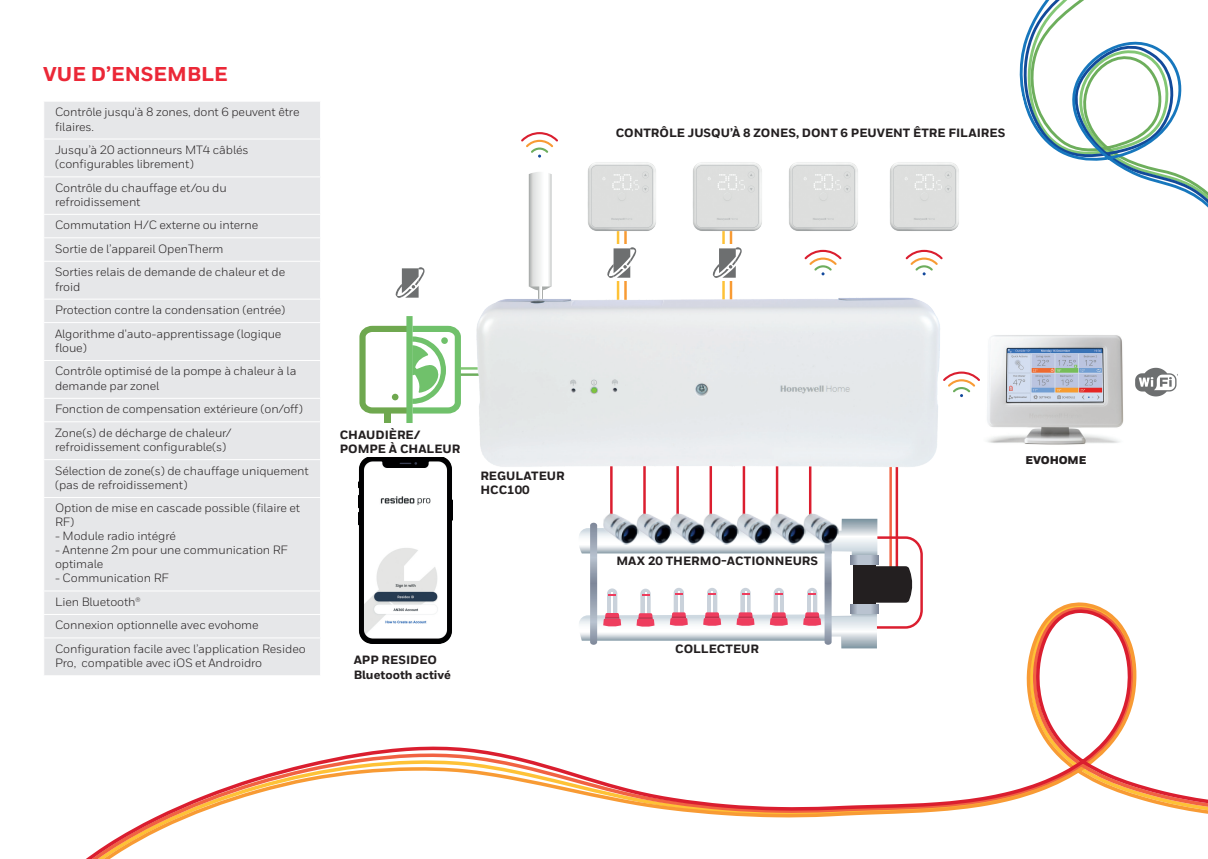
<style>
.page{position:relative;width:1208px;height:859px;background:#fff}
.page>*{position:absolute;margin:0;border:0;box-sizing:border-box;transform-origin:0 0}
.t1{font:800 20px "Honeywell Sans";color:#eb2837}
.t2{font:12px/14.4px "Honeywell Sans";letter-spacing:-.01em;color:#231f20}
.t3{font:800 12px/14.4px "Honeywell Sans";color:#231f20}
.t4{font:900 11.2px/13.4px "Honeywell Sans";letter-spacing:-.01em;color:#231f20}
.t5{font:900 11.2px "Honeywell Sans";letter-spacing:.01em;color:#231f20}
.t6{font:8.7px "Honeywell Sans";letter-spacing:-.01em;color:#231f20}
</style>
<div class="page">
<img style="left:957px;top:335px;width:202px;height:110px">
<hr style="left:889px;top:421px;width:3px;height:161px;background:#f16242">
<hr style="left:895px;top:429px;width:3px;height:162px;background:#db1e2f">
<hr style="left:610px;top:417px;width:2px;height:101px;background:#db1e2f">
<hr style="left:643px;top:417px;width:3px;height:101px;background:#db1e2f">
<hr style="left:676px;top:417px;width:3px;height:101px;background:#db1e2f">
<hr style="left:709px;top:417px;width:3px;height:101px;background:#db1e2f">
<hr style="left:742px;top:417px;width:3px;height:101px;background:#db1e2f">
<hr style="left:776px;top:417px;width:2px;height:101px;background:#db1e2f">
<hr style="left:809px;top:417px;width:2px;height:101px;background:#db1e2f">
<svg style="left:804px;top:256px;width:37px;height:8px"></svg>
<svg style="left:948px;top:372px;width:32px;height:25px"></svg>
<svg style="left:521px;top:132px;width:37px;height:26px"></svg>
<svg style="left:1135px;top:368px;width:42px;height:28px"></svg>
<svg style="left:579px;top:519px;width:344px;height:83px"></svg>
<svg style="left:905px;top:256px;width:37px;height:19px"></svg>
<svg style="left:713px;top:256px;width:27px;height:22px"></svg>
<svg style="left:607px;top:256px;width:28px;height:22px"></svg>
<svg style="left:529px;top:172px;width:22px;height:118px"></svg>
<svg style="left:395px;top:267px;width:29px;height:31px"></svg>
<img style="left:806px;top:513px;width:34px;height:33px">
<img style="left:773px;top:513px;width:33px;height:33px">
<img style="left:740px;top:513px;width:33px;height:33px">
<img style="left:706px;top:513px;width:34px;height:33px">
<img style="left:673px;top:513px;width:33px;height:33px">
<img style="left:640px;top:513px;width:33px;height:33px">
<img style="left:602px;top:513px;width:38px;height:33px">
<div style="left:406px;top:316px;width:6px;height:107px;background:#70c16b"></div>
<div style="left:384px;top:411px;width:6px;height:12px;background:#6fa84f"></div>
<svg style="left:359px;top:323px;width:105px;height:94px"></svg>
<div style="left:441px;top:337px;width:7px;height:7px;background:#70c16b;border-radius:50%"></div>
<svg style="left:86px;top:607px;width:1122px;height:252px"></svg>
<svg style="left:1019px;top:0;width:189px;height:208px"></svg>
<img style="left:468px;top:290px;width:480px;height:185px">
<div style="left:350px;top:457px;width:111px;height:198px;background:#fff"></div>
<img style="left:359px;top:457px;width:93px;height:187px">
<img style="left:587px;top:162px;width:69px;height:94px">
<img style="left:693px;top:162px;width:69px;height:94px">
<img style="left:890px;top:162px;width:69px;height:94px">
<img style="left:789px;top:162px;width:69px;height:94px">
<div style="left:44px;top:102px;width:276px;height:573px;background:#e6e7e9"></div>
<hr style="left:43px;top:138px;width:278px;height:1px;background:#fff">
<hr style="left:43px;top:176px;width:278px;height:1px;background:#fff">
<hr style="left:43px;top:214px;width:278px;height:1px;background:#fff">
<hr style="left:43px;top:237px;width:278px;height:1px;background:#fff">
<hr style="left:43px;top:261px;width:278px;height:1px;background:#fff">
<hr style="left:43px;top:299px;width:278px;height:1px;background:#fff">
<hr style="left:43px;top:322px;width:278px;height:1px;background:#fff">
<hr style="left:43px;top:360px;width:278px;height:1px;background:#fff">
<hr style="left:43px;top:398px;width:278px;height:1px;background:#fff">
<hr style="left:43px;top:421px;width:278px;height:1px;background:#fff">
<hr style="left:43px;top:459px;width:278px;height:1px;background:#fff">
<hr style="left:43px;top:497px;width:278px;height:1px;background:#fff">
<hr style="left:43px;top:590px;width:278px;height:1px;background:#fff">
<hr style="left:43px;top:614px;width:278px;height:1px;background:#fff">
<svg style="left:320px;top:607px;width:1px;height:30px"></svg>
<hr style="left:43px;top:637px;width:278px;height:1px;background:#fff">
<hr style="left:320px;top:638px;width:1px;height:37px;background:#fff">
<hr style="left:43px;top:675px;width:278px;height:1px;background:#fff">
<div style="left:354px;top:655px;width:114px;height:52px;background:#fff"></div>
<div style="left:340px;top:429px;width:131px;height:28px;background:#fff"></div>
<div style="left:480px;top:471px;width:105px;height:42px;background:#fff"></div>
<div style="left:675px;top:644px;width:105px;height:27px;background:#fff"></div>
<div style="left:616px;top:128px;width:405px;height:33px;background:#fff"></div>
<div style="left:616px;top:556px;width:207px;height:27px;background:#fff"></div>
<p class="t1" style="left:43px;top:61px;width:186px">VUE D’ENSEMBLE</p>
<p class="t2" style="left:55px;top:105px;width:246px">Contrôle jusqu'à 8 zones, dont 6 peuvent être filaires.</p>
<p class="t2" style="left:55px;top:143px;width:195px">Jusqu’à 20 actionneurs MT4 câblés</p>
<p class="t2" style="left:55px;top:157px;width:140px">(configurables librement)</p>
<p class="t2" style="left:55px;top:181px;width:173px;line-height:14px">Contrôle du chauffage et/ou du refroidissement</p>
<p class="t2" style="left:55px;top:218px;width:205px">Commutation H/C externe ou interne</p>
<p class="t2" style="left:55px;top:241px;width:170px">Sortie de l’appareil OpenTherm</p>
<p class="t2" style="left:55px;top:265px;width:232px">Sorties relais de demande de chaleur et de froid</p>
<p class="t2" style="left:55px;top:303px;width:232px">Protection contre la condensation (entrée)</p>
<p class="t2" style="left:55px;top:326px;width:228px">Algorithme d'auto-apprentissage (logique floue)</p>
<p class="t2" style="left:55px;top:364px;width:243px">Contrôle optimisé de la pompe à chaleur à la demande par zonel</p>
<p class="t2" style="left:55px;top:402px;width:249px">Fonction de compensation extérieure (on/off)</p>
<p class="t2" style="left:55px;top:425px;width:178px">Zone(s) de décharge de chaleur/ refroidissement configurable(s)</p>
<p class="t2" style="left:55px;top:463px;width:255px">Sélection de zone(s) de chauffage uniquement (pas de refroidissement)</p>
<p class="t2" style="left:55px;top:501px;width:247px;line-height:14px">Option de mise en cascade possible (filaire et<br>RF)</p>
<p class="t2" style="left:55px;top:529px;width:122px">- Module radio intégré</p>
<p class="t2" style="left:55px;top:543px;width:234px;line-height:14px">- Antenne 2m pour une communication RF optimale</p>
<p class="t2" style="left:55px;top:571px;width:115px">- Communication RF</p>
<p class="t2" style="left:55px;top:595px;width:87px">Lien Bluetooth®</p>
<p class="t2" style="left:55px;top:618px;width:205px">Connexion optionnelle avec evohome</p>
<p class="t2" style="left:55px;top:641px;width:252px">Configuration facile avec l’application Resideo<br>Pro, compatible avec iOS et Androidro</p>
<p class="t3" style="left:354px;top:653px;width:85px">APP RESIDEO</p>
<p class="t3" style="left:354px;top:668px;width:99px">Bluetooth activé</p>
<p class="t3" style="left:340px;top:428px;width:82px">CHAUDIÈRE/</p>
<p class="t3" style="left:340px;top:442px;width:122px">POMPE À CHALEUR</p>
<p class="t5" style="left:345px;top:436px;width:124px">BOILER/HEAT PUMP</p>
<p class="t4" style="left:354px;top:654px;width:107px">RESIDEO PRO APP</p>
<p class="t6" style="left:368px;top:666px;width:78px">Bluetooth® enabled</p>
<p class="t3" style="left:480px;top:469px;width:86px">REGULATEUR<br>HCC100</p>
<p class="t4" style="left:486px;top:473px;width:81px">HCC100<br>CONTROLLER</p>
<p class="t3" style="left:616px;top:126px;width:391px">CONTRÔLE JUSQU’À 8 ZONES, DONT 6 PEUVENT ÊTRE FILAIRES</p>
<p class="t3" style="left:616px;top:554px;width:203px">MAX 20 THERMO-ACTIONNEURS</p>
<p class="t4" style="left:620px;top:563px;width:182px">MAX 20X THERMO-ACTUATORS</p>
<p class="t3" style="left:675px;top:642px;width:85px">COLLECTEUR</p>
<p class="t4" style="left:1025px;top:454px;width:62px">EVOHOME</p>
</div>
